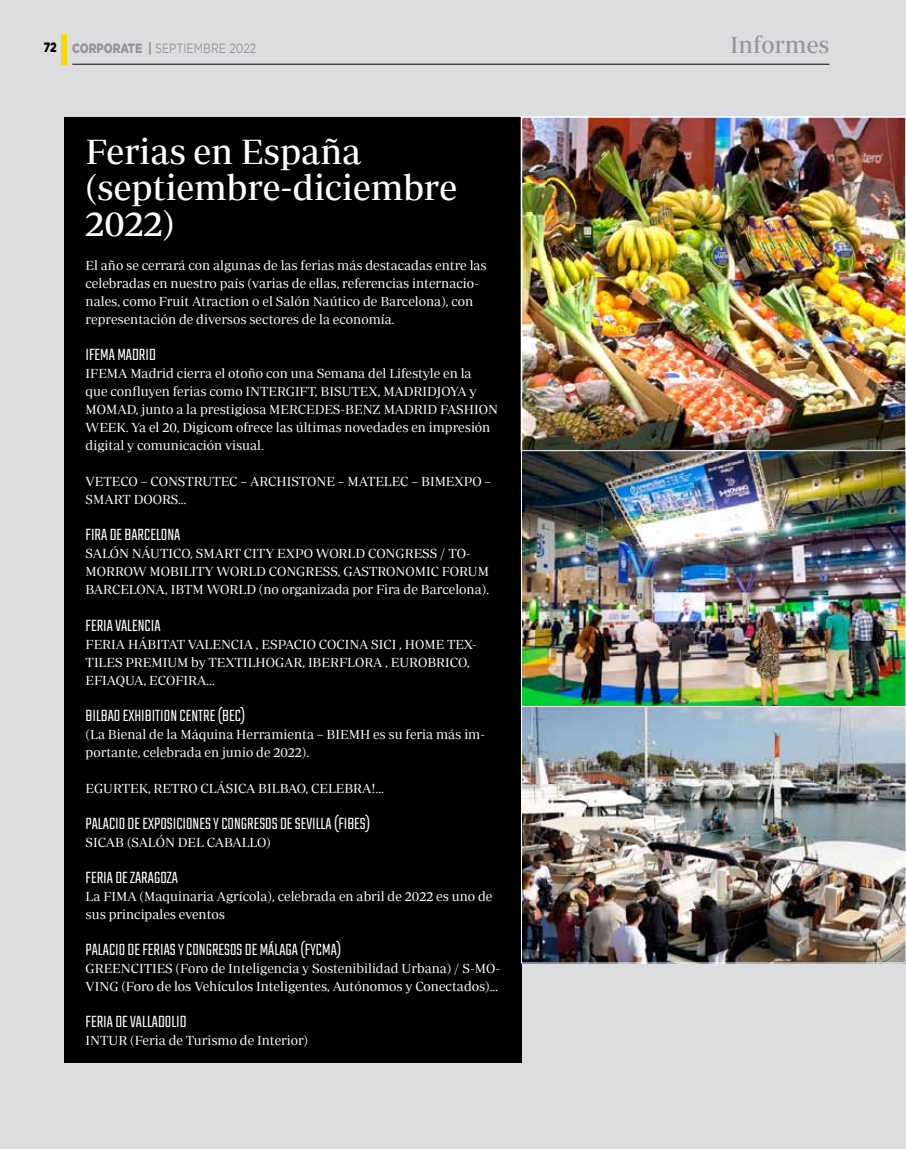
<style>
.page{position:relative;width:906px;height:1149px;background:#fff}
.page>*{position:absolute;margin:0;border:0;box-sizing:border-box;transform-origin:0 0}
.t1{font:36px/36px "Periodico Display";color:#fff}
.t2{font:24px "Periodico Display";color:#939598}
.t3{font:300 18px "Teko";color:#fff}
.t4{font:13.5px/18px "Periodico Display Lg";color:#fff}
.t5{font:13.5px "Gotham";color:#939598;scale:.8 1}
.s1{font-weight:900;color:#000}
.s2{font-weight:900}
</style>
<div class="page">
<div style="left:0;top:0;width:906px;height:1148px;background:#dcddde"></div>
<hr style="left:72px;top:64px;width:757px;height:1px;background:#000">
<div style="left:62px;top:34px;width:5px;height:31px;background:#f7db00"></div>
<div style="left:64px;top:117px;width:457px;height:945px;background:#000"></div>
<img style="left:523px;top:119px;width:381px;height:841px">
<div style="left:521px;top:116px;width:385px;height:335px;border:2px solid #fff"></div>
<div style="left:521px;top:450px;width:385px;height:256px;border:1px solid #fff"></div>
<div style="left:521px;top:706px;width:385px;height:256px;border:1px solid #fff"></div>
<p class="t5" style="left:44px;top:39px;width:267px"><span class="s1">72</span> <span class="s2">CORPORATE |</span> SEPTIEMBRE 2022</p>
<h2 class="t2" style="left:730px;top:32px;width:101px">Informes</h2>
<h1 class="t1" style="left:86px;top:133px;width:373px">Ferias en España (septiembre-diciembre<br>2022)</h1>
<p class="t4" style="left:86px;top:256px;width:403px">El año se cerrará con algunas de las ferias más destacadas entre las celebradas en nuestro país (varias de ellas, referencias internacio&shy;nales, como Fruit Atraction o el Salón Naútico de Barcelona), con representación de diversos sectores de la economía.</p>
<h3 class="t3" style="left:86px;top:345px;width:72px">IFEMA MADRID</h3>
<p class="t4" style="left:86px;top:364px;width:414px">IFEMA Madrid cierra el otoño con una Semana del Lifestyle en la<br>que confluyen ferias como INTERGIFT, BISUTEX, MADRIDJOYA y MOMAD, junto a la prestigiosa MERCEDES-BENZ MADRID FASHION WEEK. Ya el 20, Digicom ofrece las últimas novedades en impresión digital y comunicación visual.</p>
<p class="t4" style="left:86px;top:472px;width:407px">VETECO – CONSTRUTEC – ARCHISTONE – MATELEC – BIMEXPO –<br>SMART DOORS…</p>
<h3 class="t3" style="left:86px;top:525px;width:96px">FIRA DE BARCELONA</h3>
<p class="t4" style="left:86px;top:544px;width:405px">SALÓN NÁUTICO, SMART CITY EXPO WORLD CONGRESS / TO-<br>MORROW MOBILITY WORLD CONGRESS, GASTRONOMIC FORUM<br>BARCELONA, IBTM WORLD (no organizada por Fira de Barcelona).</p>
<h3 class="t3" style="left:86px;top:615px;width:76px">FERIA VALENCIA</h3>
<p class="t4" style="left:86px;top:634px;width:393px">FERIA HÁBITAT VALENCIA , ESPACIO COCINA SICI , HOME TEX-<br>TILES PREMIUM by TEXTILHOGAR, IBERFLORA , EUROBRICO,<br>EFIAQUA, ECOFIRA…</p>
<h3 class="t3" style="left:86px;top:705px;width:161px">BILBAO EXHIBITION CENTRE (BEC)</h3>
<p class="t4" style="left:86px;top:724px;width:401px">(La Bienal de la Máquina Herramienta – BIEMH es su feria más im&shy;portante, celebrada en junio de 2022).</p>
<p class="t4" style="left:86px;top:778px;width:300px">EGURTEK, RETRO CLÁSICA BILBAO, CELEBRA!...</p>
<h3 class="t3" style="left:86px;top:813px;width:286px">PALACIO DE EXPOSICIONES Y CONGRESOS DE SEVILLA (FIBES)</h3>
<p class="t4" style="left:86px;top:832px;width:187px">SICAB (SALÓN DEL CABALLO)</p>
<h3 class="t3" style="left:86px;top:867px;width:94px">FERIA DE ZARAGOZA</h3>
<p class="t4" style="left:86px;top:886px;width:408px">La FIMA (Maquinaria Agrícola), celebrada en abril de 2022 es uno de sus principales eventos</p>
<h3 class="t3" style="left:86px;top:939px;width:257px">PALACIO DE FERIAS Y CONGRESOS DE MÁLAGA (FYCMA)</h3>
<p class="t4" style="left:86px;top:958px;width:416px">GREENCITIES (Foro de Inteligencia y Sostenibilidad Urbana) / S-MO-<br>VING (Foro de los Vehículos Inteligentes, Autónomos y Conectados)…</p>
<h3 class="t3" style="left:86px;top:1011px;width:103px">FERIA DE VALLADOLID</h3>
<p class="t4" style="left:86px;top:1030px;width:224px">INTUR (Feria de Turismo de Interior)</p>
</div>
